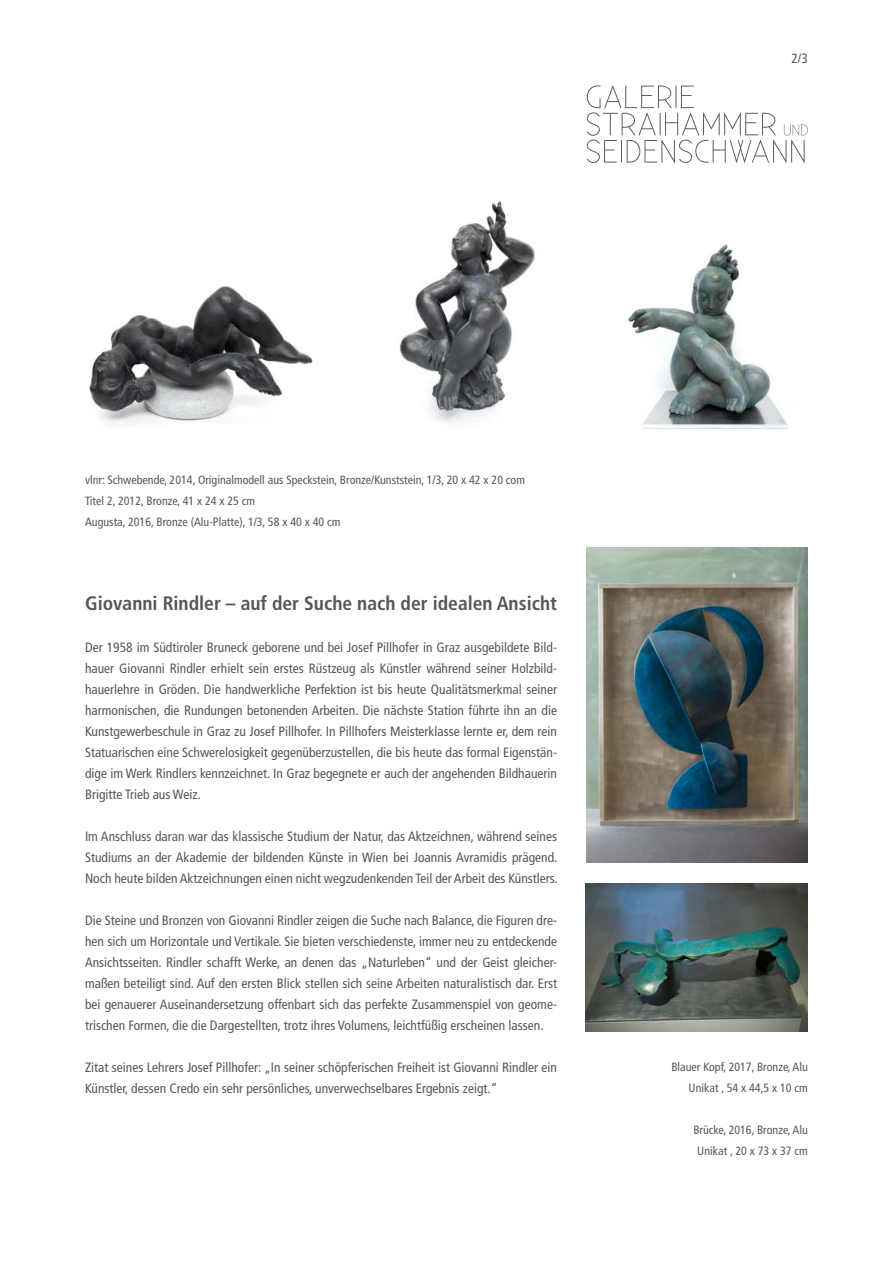
<style>
.page{position:relative;width:893px;height:1263px;background:#fff}
.page>*{position:absolute;margin:0;border:0;box-sizing:border-box;transform-origin:0 0}
.t1{font:700 condensed 19.5px "Frutiger LT Std";color:#575756}
.t2{font:condensed 13.5px/21px "Frutiger LT Std";color:#575756;text-align:justify}
.t3{font:condensed 12px/21px "Frutiger LT Std";color:#575756}
</style>
<div class="page">
<svg style="left:587px;top:85px;width:221px;height:79px"></svg>
<img style="left:628px;top:244px;width:160px;height:185px">
<img style="left:89px;top:286px;width:224px;height:140px">
<img style="left:399px;top:201px;width:136px;height:222px">
<img style="left:587px;top:547px;width:221px;height:315px">
<img style="left:586px;top:883px;width:222px;height:148px">
<p class="t3" style="left:85px;top:469px;width:442px">vlnr: Schwebende, 2014, Originalmodell aus Speckstein, Bronze/Kunststein, 1/3, 20 x 42 x 20 com<br>Titel 2, 2012, Bronze, 41 x 24 x 25 cm<br>Augusta, 2016, Bronze (Alu-Platte), 1/3, 58 x 40 x 40 cm</p>
<p class="t2" style="left:791px;top:48px;width:18px">2/3</p>
<h1 class="t1" style="left:85px;top:591px;width:473px">Giovanni Rindler – auf der Suche nach der idealen Ansicht</h1>
<p class="t2" style="left:85px;top:636px;width:474px">Der 1958 im Südtiroler Bruneck geborene und bei Josef Pillhofer in Graz ausgebildete Bild&shy;hauer Giovanni Rindler erhielt sein erstes Rüstzeug als Künstler während seiner Holzbild&shy;hauerlehre in Gröden. Die handwerkliche Perfektion ist bis heute Qualitätsmerkmal seiner harmonischen, die Rundungen betonenden Arbeiten. Die nächste Station führte ihn an die Kunstgewerbeschule in Graz zu Josef Pillhofer. In Pillhofers Meisterklasse lernte er, dem rein Statuarischen eine Schwerelosigkeit gegenüberzustellen, die bis heute das formal Eigenstän&shy;dige im Werk Rindlers kennzeichnet. In Graz begegnete er auch der angehenden Bildhauerin Brigitte Trieb aus Weiz.</p>
<p class="t2" style="left:85px;top:825px;width:474px">Im Anschluss daran war das klassische Studium der Natur, das Aktzeichnen, während seines Studiums an der Akademie der bildenden Künste in Wien bei Joannis Avramidis prägend.<br>Noch heute bilden Aktzeichnungen einen nicht wegzudenkenden Teil der Arbeit des Künstlers.</p>
<p class="t2" style="left:85px;top:909px;width:474px">Die Steine und Bronzen von Giovanni Rindler zeigen die Suche nach Balance, die Figuren dre&shy;hen sich um Horizontale und Vertikale. Sie bieten verschiedenste, immer neu zu entdeckende Ansichtsseiten. Rindler schafft Werke, an denen das „Naturleben“ und der Geist gleicher&shy;maßen beteiligt sind. Auf den ersten Blick stellen sich seine Arbeiten naturalistisch dar. Erst bei genauerer Auseinandersetzung offenbart sich das perfekte Zusammenspiel von geome&shy;trischen Formen, die die Dargestellten, trotz ihres Volumens, leichtfüßig erscheinen lassen.</p>
<p class="t2" style="left:85px;top:1056px;width:473px">Zitat seines Lehrers Josef Pillhofer: „In seiner schöpferischen Freiheit ist Giovanni Rindler ein<br>Künstler, dessen Credo ein sehr persönliches, unverwechselbares Ergebnis zeigt.“</p>
<p class="t3" style="left:671px;top:1057px;width:138px;text-align:right">Blauer Kopf, 2017, Bronze, Alu<br>Unikat , 54 x 44,5 x 10 cm</p>
<p class="t3" style="left:693px;top:1120px;width:116px;text-align:center">Brücke, 2016, Bronze, Alu<br>Unikat , 20 x 73 x 37 cm</p>
</div>
